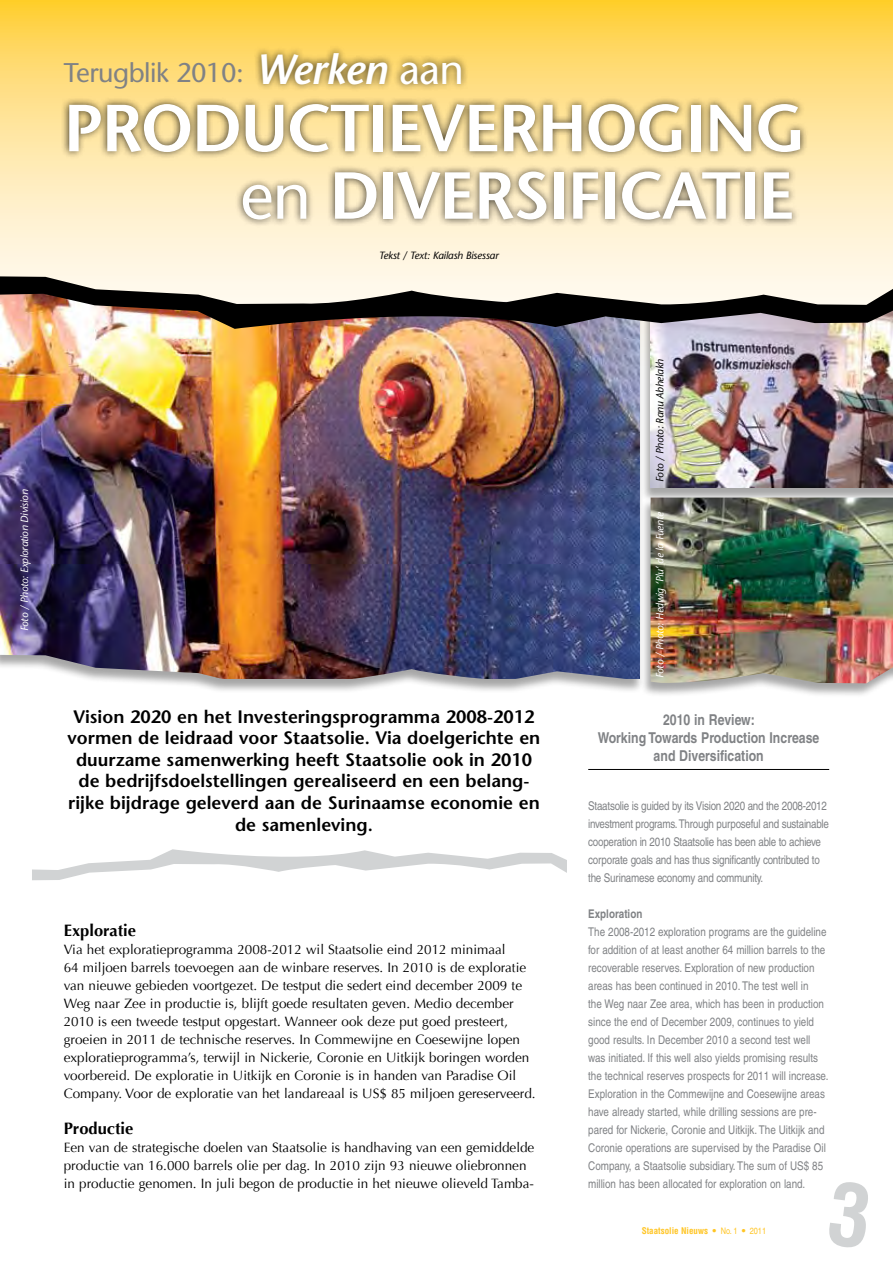
<style>
.page{position:relative;width:893px;height:1263px;background:#fff}
.page>*{position:absolute;margin:0;border:0;box-sizing:border-box;transform-origin:0 0}
.t1{font:600 66.3px/67.5px "Stone Sans";letter-spacing:.055em;color:#fff;text-align:right}
.t2{font:italic 600 42px "Stone Sans";letter-spacing:-.02em;color:#fff}
.t3{font:27px "Stone Sans";letter-spacing:-.02em;color:#808285}
.t4{font:600 18px/21.6px "Stone Sans";color:#000;text-align:center}
.t5{font:700 16.5px "Optima";color:#000}
.t6{font:700 condensed 15px/18px "Helvetica";color:#808285;text-align:center}
.t7{font:13.5px/18px "Optima";color:#000}
.t8{font:condensed 12px/18px "Helvetica";color:#808285}
.t9{font:condensed 12px/18px "Helvetica";letter-spacing:-.02em;color:#808285}
.t10{font:700 condensed 12px "Helvetica";color:#808285}
.t11{font:italic 10.5px "Stone Sans";letter-spacing:-.02em;color:#fff}
.t12{font:italic 10.5px "Stone Sans";letter-spacing:-.02em;color:#000}
.t13{font:700 condensed 9px "Helvetica";color:#ffc523}
.s1{font-weight:400;font-style:normal}
.s2{font-weight:400}
</style>
<div class="page">
<svg style="left:0;top:0;width:893px;height:276px;background:#fee497"></svg>
<hr style="left:588px;top:769px;width:241px;height:1px;background:#000">
<div style="left:0;top:289px;width:644px;height:405px;background:#000;opacity:.35"></div>
<img style="left:0;top:329px;width:640px;height:350px">
<div style="left:640px;top:308px;width:253px;height:195px;background:#000;opacity:.35"></div>
<img style="left:651px;top:329px;width:242px;height:159px">
<div style="left:640px;top:498px;width:253px;height:200px;background:#000;opacity:.35"></div>
<img style="left:651px;top:497px;width:242px;height:186px">
<svg style="left:32px;top:849px;width:535px;height:31px"></svg>
<img style="left:0;top:276px;width:893px;height:53px">
<div style="left:61px;top:45px;width:747px;height:182px;background:#000;opacity:.75"></div>
<h2 class="t2" style="left:256px;top:44px;width:209px">Werken <span class="s1">aan</span></h2>
<h1 class="t1" style="left:64px;top:94px;width:744px">producti everhogi ng <span class="s2">en</span> div ersi ficatie</h1>
<h3 class="t3" style="left:64px;top:57px;width:182px">Terugblik 2010:</h3>
<p class="t12" style="left:379px;top:249px;width:121px">Tekst / Text: Kailash Bisessar</p>
<p class="t11" style="left:18px;top:631px;width:143px;rotate:-90deg">Foto / Photo: Exploration Division</p>
<p class="t12" style="left:653px;top:482px;width:124px;rotate:-90deg">Foto / Photo: Ranu Abhelakh</p>
<p class="t11" style="left:654px;top:678px;width:168px;rotate:-90deg">Foto / Photo: Hedwig ‘Plu’ de la Fuente</p>
<p class="t4" style="left:68px;top:705px;width:474px">Vision 2020 en het Investeringsprogramma 2008-2012 vormen de leidraad voor Staatsolie. Via doelgerichte en duurzame samenwerking heeft Staatsolie ook in 2010 de bedrijfsdoelstellingen gerealiseerd en een belang&shy;rijke bijdrage geleverd aan de Surinaamse economie en de samenleving.</p>
<p class="t6" style="left:598px;top:710px;width:223px">2010 in Review:<br>Working Towards Production Increase and Diversification</p>
<p class="t9" style="left:588px;top:797px;width:242px">Staatsolie is guided by its Vision 2020 and the 2008-2012 investment programs. Through purposeful and sustainable cooperation in 2010 Staatsolie has been able to achieve corporate goals and has thus significantly contributed to the Surinamese economy and community.</p>
<p class="t10" style="left:588px;top:906px;width:56px">Exploration</p>
<p class="t8" style="left:588px;top:923px;width:242px">The 2008-2012 exploration programs are the guideline for addition of at least another 64 million barrels to the recoverable reserves. Exploration of new production areas has been continued in 2010. The test well in<br>the Weg naar Zee area, which has been in production since the end of December 2009, continues to yield good results. In December 2010 a second test well was initiated. If this well also yields promising results the technical reserves prospects for 2011 will increase.<br>Exploration in the Commewijne and Coesewijne areas have already started, while drilling sessions are pre&shy;pared for Nickerie, Coronie and Uitkijk. The Uitkijk and Coronie operations are supervised by the Paradise Oil Company, a Staatsolie subsidiary. The sum of US$ 85 million has been allocated for exploration on land.</p>
<p class="t5" style="left:64px;top:921px;width:74px">Exploratie</p>
<p class="t7" style="left:64px;top:941px;width:473px">Via het exploratieprogramma 2008-2012 wil Staatsolie eind 2012 minimaal<br>64 miljoen barrels toevoegen aan de winbare reserves. In 2010 is de exploratie van nieuwe gebieden voortgezet. De testput die sedert eind december 2009 te Weg naar Zee in productie is, blijft goede resultaten geven. Medio december 2010 is een tweede testput opgestart. Wanneer ook deze put goed presteert, groeien in 2011 de technische reserves. In Commewijne en Coesewijne lopen exploratieprogramma’s, terwijl in Nickerie, Coronie en Uitkijk boringen worden voorbereid. De exploratie in Uitkijk en Coronie is in handen van Paradise Oil Company. Voor de exploratie van het landareaal is US$ 85 miljoen gereserveerd.</p>
<p class="t5" style="left:64px;top:1119px;width:71px">Productie</p>
<p class="t7" style="left:64px;top:1139px;width:472px">Een van de strategische doelen van Staatsolie is handhaving van een gemiddelde productie van 16.000 barrels olie per dag. In 2010 zijn 93 nieuwe oliebronnen in productie genomen. In juli begon de productie in het nieuwe olieveld Tamba-</p>
<p class="t13" style="left:642px;top:1225px;width:126px">Staatsolie Nieuws • <span class="s2">No. 1</span> • <span class="s2">2011</span></p>
</div>
